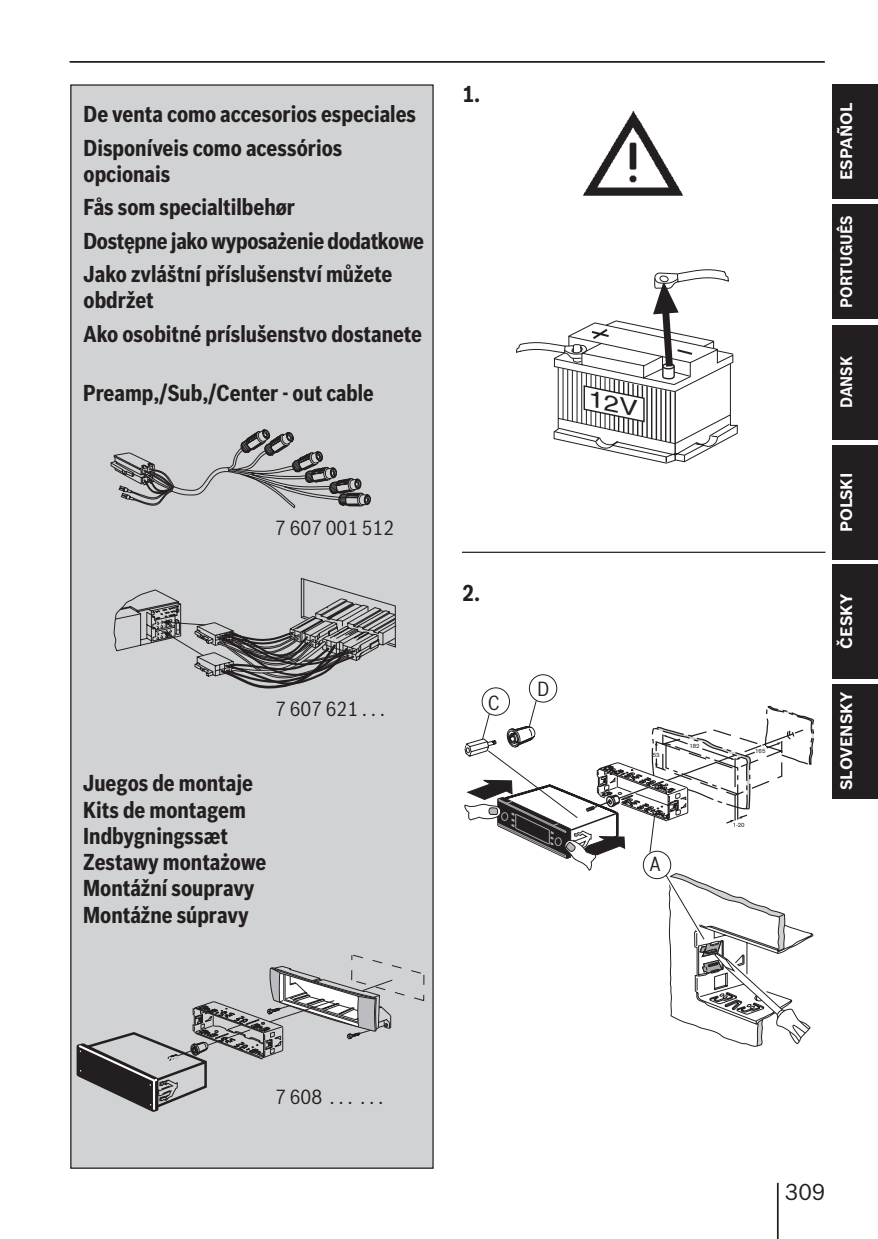
<style>
.page{position:relative;width:878px;height:1239px;background:#fff}
.page>*{position:absolute;margin:0;border:0;box-sizing:border-box;transform-origin:0 0}
.t1{font:700 22.5px/33.2px "Bosch Sans Cond";color:#231f20}
.t2{font:22.5px "Bosch Sans";color:#231f20}
.t3{font:20px "Bosch Sans Cond";color:#231f20}
.t4{font:700 16.25px "Bosch Sans";color:#fff}
.t5{font:700 16.25px "Bosch Sans";color:#fff;scale:.9 1}
.t6{font:6px "Akzidenz Grotesk";color:#231f20}
.t7{font:700 3px "Helvetica";color:#231f20}
</style>
<div class="page">
<hr style="left:70px;top:61px;width:754px;height:2px;background:#231f20">
<hr style="left:776px;top:1183px;width:2px;height:56px;background:#231f20">
<div style="left:832px;top:205px;width:45px;height:114px;background:#231f20"></div>
<div style="left:832px;top:84px;width:45px;height:115px;background:#231f20"></div>
<div style="left:832px;top:325px;width:45px;height:115px;background:#231f20"></div>
<div style="left:832px;top:446px;width:45px;height:114px;background:#231f20"></div>
<div style="left:832px;top:565px;width:45px;height:114px;background:#231f20"></div>
<div style="left:832px;top:684px;width:45px;height:115px;background:#231f20"></div>
<div style="left:71px;top:85px;width:362px;height:1083px;background:#d1d2d4"></div>
<svg style="left:113px;top:578px;width:283px;height:111px"></svg>
<svg style="left:110px;top:429px;width:261px;height:80px"></svg>
<svg style="left:76px;top:954px;width:349px;height:158px"></svg>
<hr style="left:462px;top:552px;width:363px;height:1px;background:#231f20">
<img style="left:583px;top:112px;width:99px;height:84px">
<svg style="left:464px;top:687px;width:350px;height:360px"></svg>
<div style="left:529px;top:675px;width:27px;height:27px;background:#fff;border-radius:50%"></div>
<div style="left:529px;top:674px;width:28px;height:28px;border:1px solid #231f20;border-radius:50%"></div>
<svg style="left:516px;top:269px;width:222px;height:195px"></svg>
<p class="t1" style="left:84px;top:100px;width:334px">De venta como accesorios especiales<br>Disponíveis como acessórios</p>
<p class="t1" style="left:84px;top:159px;width:342px">opcionais<br>Fås som specialtilbehør<br>Dostępne jako wyposażenie dodatkowe<br>Jako zvláštní příslušenství můžete</p>
<p class="t1" style="left:84px;top:286px;width:340px">obdržet<br>Ako osobitné príslušenstvo dostanete</p>
<p class="t1" style="left:83px;top:378px;width:292px">Preamp,/Sub,/Center - out cable</p>
<p class="t1" style="left:462px;top:79px;width:20px">1.</p>
<p class="t3" style="left:275px;top:520px;width:120px">7 607 001 512</p>
<p class="t7" style="left:177px;top:631px;width:4px;rotate:-90deg">A</p>
<p class="t3" style="left:275px;top:700px;width:111px">7 607 621 . . .</p>
<p class="t1" style="left:83px;top:772px;width:185px;line-height:26.2px">Juegos de montaje<br>Kits de montagem<br>Indbygningssæt<br>Zestawy montażowe<br>Montážní soupravy<br>Montážne súpravy</p>
<p class="t1" style="left:462px;top:578px;width:20px">2.</p>
<p class="t3" style="left:488px;top:694px;width:13px">C</p>
<p class="t3" style="left:537px;top:681px;width:13px">D</p>
<p class="t3" style="left:275px;top:1089px;width:109px">7 608 . . . . . .</p>
<p class="t6" style="left:653px;top:753px;width:8px">53</p>
<p class="t6" style="left:689px;top:744px;width:12px">182</p>
<p class="t3" style="left:649px;top:856px;width:12px">A</p>
<p class="t6" style="left:755px;top:748px;width:12px">165</p>
<p class="t6" style="left:732px;top:823px;width:13px">1-20</p>
<p class="t4" style="left:839px;top:180px;width:79px;rotate:-90deg">ESPAÑOL</p>
<p class="t5" style="left:839px;top:308px;width:105px;rotate:-90deg">PORTUGUÊS</p>
<p class="t5" style="left:839px;top:408px;width:59px;rotate:-90deg">DANSK</p>
<p class="t4" style="left:839px;top:532px;width:61px;rotate:-90deg">POLSKI</p>
<p class="t4" style="left:839px;top:649px;width:56px;rotate:-90deg">ČESKY</p>
<p class="t4" style="left:839px;top:790px;width:100px;rotate:-90deg">SLOVENSKY</p>
<p class="t2" style="left:784px;top:1183px;width:42px">309</p>
</div>
